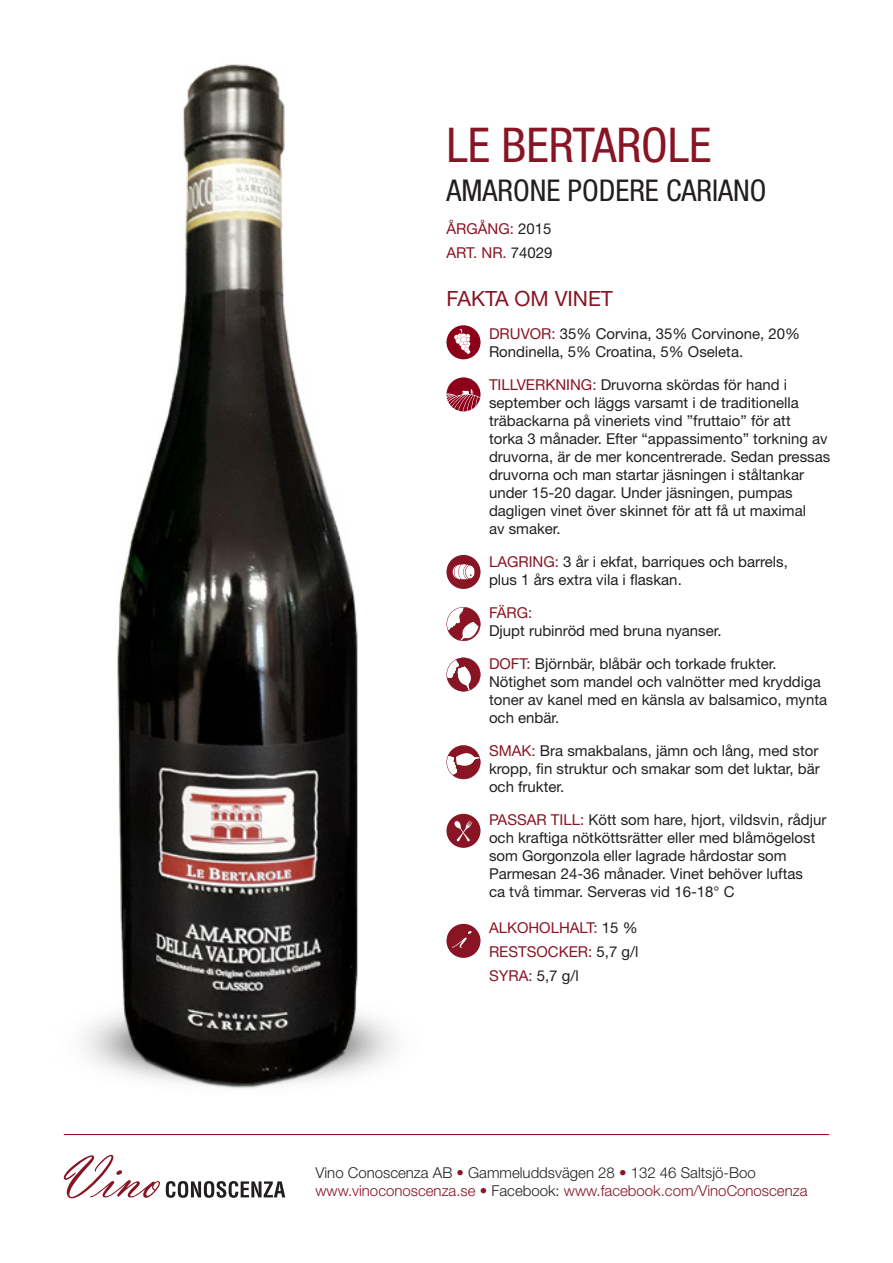
<style>
.page{position:relative;width:893px;height:1263px;background:#fff}
.page>*{position:absolute;margin:0;border:0;box-sizing:border-box;transform-origin:0 0}
.t1{font:condensed 48px "Helvetica Neue LT Std";color:#881424}
.t2{font:condensed 30px "Helvetica Neue LT Std";color:#231f20}
.t3{font:21px "Helvetica Neue LT Std";color:#881424}
.t4{font:15px/18px "Helvetica Neue LT Std";color:#231f20}
.t5{font:300 15px "Helvetica Neue LT Std";color:#881424}
.t6{font:15px "Helvetica Neue LT Std";color:#881424}
.t7{font:300 15px "Helvetica Neue LT Std";color:#231f20}
.s1{color:#231f20}
.s2{color:#881424}
</style>
<div class="page">
<img style="left:84px;top:64px;width:311px;height:1025px">
<div style="left:446px;top:325px;width:34px;height:34px;background:#8c001a;border-radius:50%"></div>
<svg style="left:454px;top:329px;width:16px;height:25px"></svg>
<hr style="left:64px;top:1134px;width:765px;height:1px;background:#8c001a">
<svg style="left:64px;top:1155px;width:96px;height:43px"></svg>
<svg style="left:166px;top:1181px;width:119px;height:17px"></svg>
<svg style="left:446px;top:377px;width:34px;height:34px"></svg>
<svg style="left:446px;top:607px;width:34px;height:34px"></svg>
<svg style="left:446px;top:657px;width:34px;height:34px"></svg>
<svg style="left:446px;top:745px;width:35px;height:35px"></svg>
<div style="left:446px;top:555px;width:34px;height:34px;background:#881424;border-radius:50%"></div>
<svg style="left:452px;top:564px;width:23px;height:16px"></svg>
<div style="left:446px;top:814px;width:34px;height:34px;background:#881424;border-radius:50%"></div>
<svg style="left:454px;top:820px;width:18px;height:21px"></svg>
<div style="left:446px;top:924px;width:34px;height:34px;background:#881424;border-radius:50%"></div>
<svg style="left:452px;top:931px;width:19px;height:16px"></svg>
<p class="t1" style="left:446px;top:117px;width:266px">LE BERTAROLE</p>
<p class="t2" style="left:446px;top:173px;width:322px">AMARONE PODERE CARIANO</p>
<p class="t6" style="left:446px;top:220px;width:107px">ÅRGÅNG: <span class="s1">2015</span></p>
<p class="t6" style="left:446px;top:244px;width:108px">ART. NR. <span class="s1">74029</span></p>
<p class="t3" style="left:446px;top:286px;width:168px">FAKTA OM VINET</p>
<p class="t4" style="left:489px;top:324px;width:313px"><span class="s2">DRUVOR:</span> 35% Corvina, 35% Corvinone, 20%<br>Rondinella, 5% Croatina, 5% Oseleta.</p>
<p class="t4" style="left:489px;top:375px;width:300px"><span class="s2">TILLVERKNING:</span> Druvorna skördas för hand i</p>
<p class="t4" style="left:489px;top:393px;width:343px">september och läggs varsamt i de traditionella träbackarna på vineriets vind ”fruttaio” för att<br>torka 3 månader. Efter “appassimento” torkning av druvorna, är de mer koncentrerade. Sedan pressas druvorna och man startar jäsningen i ståltankar under 15-20 dagar. Under jäsningen, pumpas dagligen vinet över skinnet för att få ut maximal<br>av smaker.</p>
<p class="t4" style="left:489px;top:552px;width:300px"><span class="s2">LAGRING:</span> 3 år i ekfat, barriques och barrels, plus 1 års extra vila i flaskan.</p>
<p class="t6" style="left:489px;top:604px;width:45px">FÄRG:</p>
<p class="t4" style="left:489px;top:621px;width:234px">Djupt rubinröd med bruna nyanser.</p>
<p class="t4" style="left:489px;top:654px;width:340px"><span class="s2">DOFT:</span> Björnbär, blåbär och torkade frukter.<br>Nötighet som mandel och valnötter med kryddiga toner av kanel med en känsla av balsamico, mynta och enbär.</p>
<p class="t4" style="left:489px;top:741px;width:332px;text-align:justify"><span class="s2">SMAK:</span> Bra smakbalans, jämn och lång, med stor kropp, fin struktur och smakar som det luktar, bär och frukter.</p>
<p class="t4" style="left:489px;top:810px;width:339px"><span class="s2">PASSAR TILL:</span> Kött som hare, hjort, vildsvin, rådjur och kraftiga nötköttsrätter eller med blåmögelost som Gorgonzola eller lagrade hårdostar som</p>
<p class="t4" style="left:489px;top:864px;width:315px">Parmesan 24-36 månader. Vinet behöver luftas</p>
<p class="t4" style="left:489px;top:882px;width:247px">ca två timmar. Serveras vid 16-18° C</p>
<p class="t6" style="left:489px;top:919px;width:150px">ALKOHOLHALT: <span class="s1">15 %</span></p>
<p class="t6" style="left:489px;top:943px;width:151px">RESTSOCKER: <span class="s1">5,7 g/l</span></p>
<p class="t4" style="left:489px;top:966px;width:91px"><span class="s2">SYRA:</span> 5,7 g/l</p>
<p class="t7" style="left:315px;top:1163px;width:442px">Vino Conoscenza AB <span class="s2">•</span> Gammeluddsvägen 28 <span class="s2">•</span> 132 46 Saltsjö-Boo</p>
<p class="t5" style="left:315px;top:1181px;width:493px">www.vinoconoscenza.se • <span class="s1">Facebook:</span> www.facebook.com/VinoConoscenza</p>
</div>
